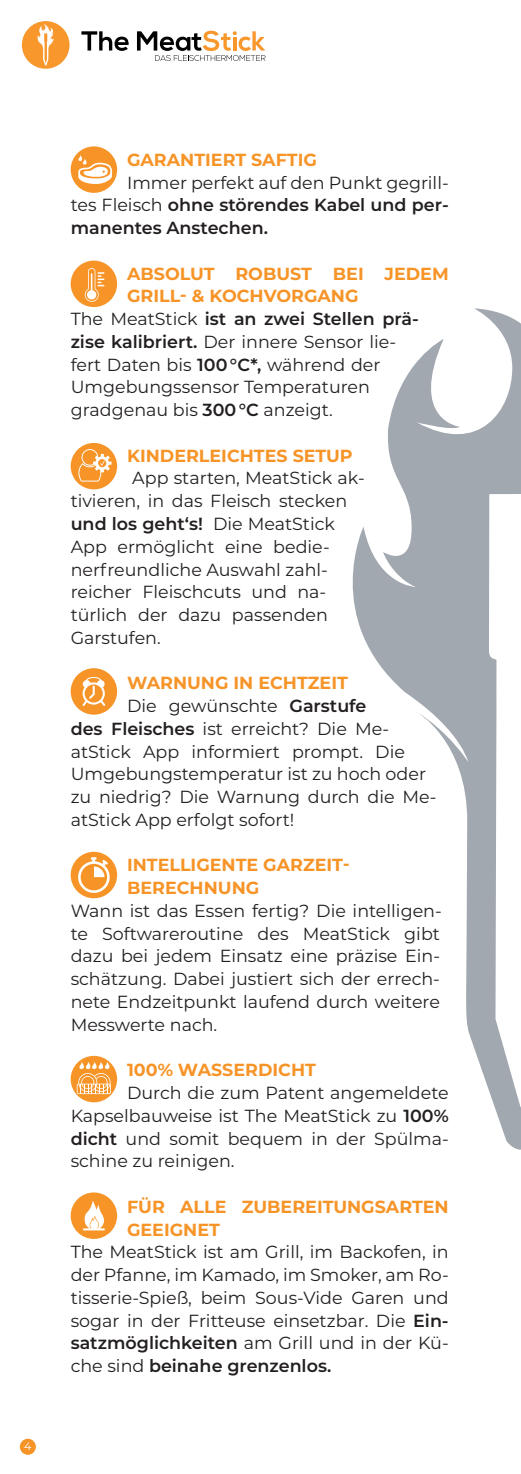
<style>
.page{position:relative;width:521px;height:1474px;background:#fff}
.page>*{position:absolute;margin:0;border:0;box-sizing:border-box;transform-origin:0 0}
.t1{font:17.5px/22.8px "Montserrat";color:#231f20;text-align:justify}
.t2{font:700 17.5px/22.8px "Montserrat";color:#f79428}
.t3{font:600 17.5px/22.8px "Montserrat";color:#231f20;text-align:justify}
.t4{font:10.85px "Montserrat";color:#fff}
.s1{font-weight:400}
.s2{font-weight:600}
</style>
<div class="page">
<svg style="left:81px;top:31px;width:48px;height:20px"></svg>
<div style="left:22px;top:21px;width:48px;height:48px;background:#f7972c;border-radius:50%"></div>
<svg style="left:37px;top:24px;width:17px;height:42px"></svg>
<svg style="left:137px;top:31px;width:129px;height:30px"></svg>
<svg style="left:352px;top:308px;width:169px;height:842px"></svg>
<div style="left:71px;top:146px;width:46px;height:47px;background:#f79428;border-radius:50%"></div>
<svg style="left:78px;top:155px;width:34px;height:30px"></svg>
<div style="left:71px;top:260px;width:46px;height:47px;background:#f79428;border-radius:50%"></div>
<svg style="left:85px;top:268px;width:19px;height:34px"></svg>
<svg style="left:71px;top:1055px;width:46px;height:47px"></svg>
<svg style="left:77px;top:1061px;width:34px;height:33px"></svg>
<div style="left:71px;top:668px;width:46px;height:46px;background:#f79428;border-radius:50%"></div>
<svg style="left:82px;top:677px;width:23px;height:29px"></svg>
<div style="left:71px;top:443px;width:46px;height:46px;background:#f79428;border-radius:50%"></div>
<svg style="left:78px;top:449px;width:34px;height:32px"></svg>
<div style="left:71px;top:1192px;width:46px;height:46px;background:#f79428;border-radius:50%"></div>
<svg style="left:83px;top:1201px;width:22px;height:29px"></svg>
<div style="left:71px;top:851px;width:46px;height:47px;background:#f79428;border-radius:50%"></div>
<svg style="left:78px;top:857px;width:32px;height:37px"></svg>
<div style="left:20px;top:1438px;width:16px;height:16px;background:#f79428;border-radius:50%"></div>
<p class="t4" style="left:24px;top:1438px;width:9px">4</p>
<p class="t2" style="left:127px;top:147px;width:191px">GARANTIERT SAFTIG</p>
<p class="t3" style="left:71px;top:170px;width:380px;text-indent:56px"><span class="s1">Immer perfekt auf den Punkt gegrill&shy;tes Fleisch</span> ohne störendes Kabel und per&shy;manentes Anstechen.</p>
<p class="t2" style="left:127px;top:261px;width:323px">ABSOLUT ROBUST BEI JEDEM</p>
<p class="t2" style="left:127px;top:284px;width:233px">GRILL- &amp; KOCHVORGANG</p>
<p class="t3" style="left:71px;top:307px;width:350px"><span class="s1">The MeatStick</span> ist an zwei Stellen prä-</p>
<p class="t1" style="left:71px;top:330px;width:327px"><span class="s2">zise kalibriert.</span> Der innere Sensor lie-</p>
<p class="t1" style="left:71px;top:352px;width:311px">fert Daten bis <span class="s2">100 °C*,</span> während der</p>
<p class="t1" style="left:71px;top:375px;width:301px">Umgebungssensor Temperaturen</p>
<p class="t1" style="left:71px;top:398px;width:264px">gradgenau bis <span class="s2">300 °C</span> anzeigt.</p>
<p class="t2" style="left:127px;top:443px;width:227px">KINDERLEICHTES SETUP</p>
<p class="t1" style="left:71px;top:466px;width:295px;text-align:left;text-indent:62px">App starten, MeatStick ak&shy;tivieren, in das Fleisch stecken <span class="s2">und los geht‘s!</span> Die MeatStick<br>App ermöglicht eine bedie&shy;nerfreundliche Auswahl zahl&shy;reicher Fleischcuts und na&shy;türlich der dazu passenden<br>Garstufen.</p>
<p class="t2" style="left:127px;top:671px;width:222px">WARNUNG IN ECHTZEIT</p>
<p class="t1" style="left:127px;top:694px;width:241px">Die gewünschte <span class="s2">Garstufe</span></p>
<p class="t1" style="left:71px;top:716px;width:320px"><span class="s2">des Fleisches</span> ist erreicht? Die Me-</p>
<p class="t1" style="left:71px;top:739px;width:336px">atStick App informiert prompt. Die</p>
<p class="t1" style="left:71px;top:762px;width:357px">Umgebungstemperatur ist zu hoch oder</p>
<p class="t1" style="left:71px;top:785px;width:367px">zu niedrig? Die Warnung durch die Me-</p>
<p class="t1" style="left:71px;top:807px;width:225px">atStick App erfolgt sofort!</p>
<p class="t2" style="left:127px;top:853px;width:224px">INTELLIGENTE GARZEIT-<br>BERECHNUNG</p>
<p class="t1" style="left:71px;top:898px;width:373px">Wann ist das Essen fertig? Die intelligen&shy;te Softwareroutine des MeatStick gibt dazu bei jedem Einsatz eine präzise Ein&shy;schätzung. Dabei justiert sich der errech&shy;nete Endzeitpunkt laufend durch weitere Messwerte nach.</p>
<p class="t2" style="left:127px;top:1057px;width:190px">100% WASSERDICHT</p>
<p class="t1" style="left:71px;top:1080px;width:380px;text-indent:56px">Durch die zum Patent angemeldete Kapselbauweise ist The MeatStick zu <span class="s2">100% dicht</span> und somit bequem in der Spülma&shy;schine zu reinigen.</p>
<p class="t2" style="left:127px;top:1194px;width:323px">FÜR ALLE ZUBEREITUNGSARTEN<br>GEEIGNET</p>
<p class="t1" style="left:71px;top:1240px;width:380px">The MeatStick ist am Grill, im Backofen, in der Pfanne, im Kamado, im Smoker, am Ro&shy;tisserie-Spieß, beim Sous-Vide Garen und sogar in der Fritteuse einsetzbar. Die <span class="s2">Ein&shy;satzmöglichkeiten</span> am Grill und in der Kü&shy;che sind <span class="s2">beinahe grenzenlos.</span></p>
</div>
